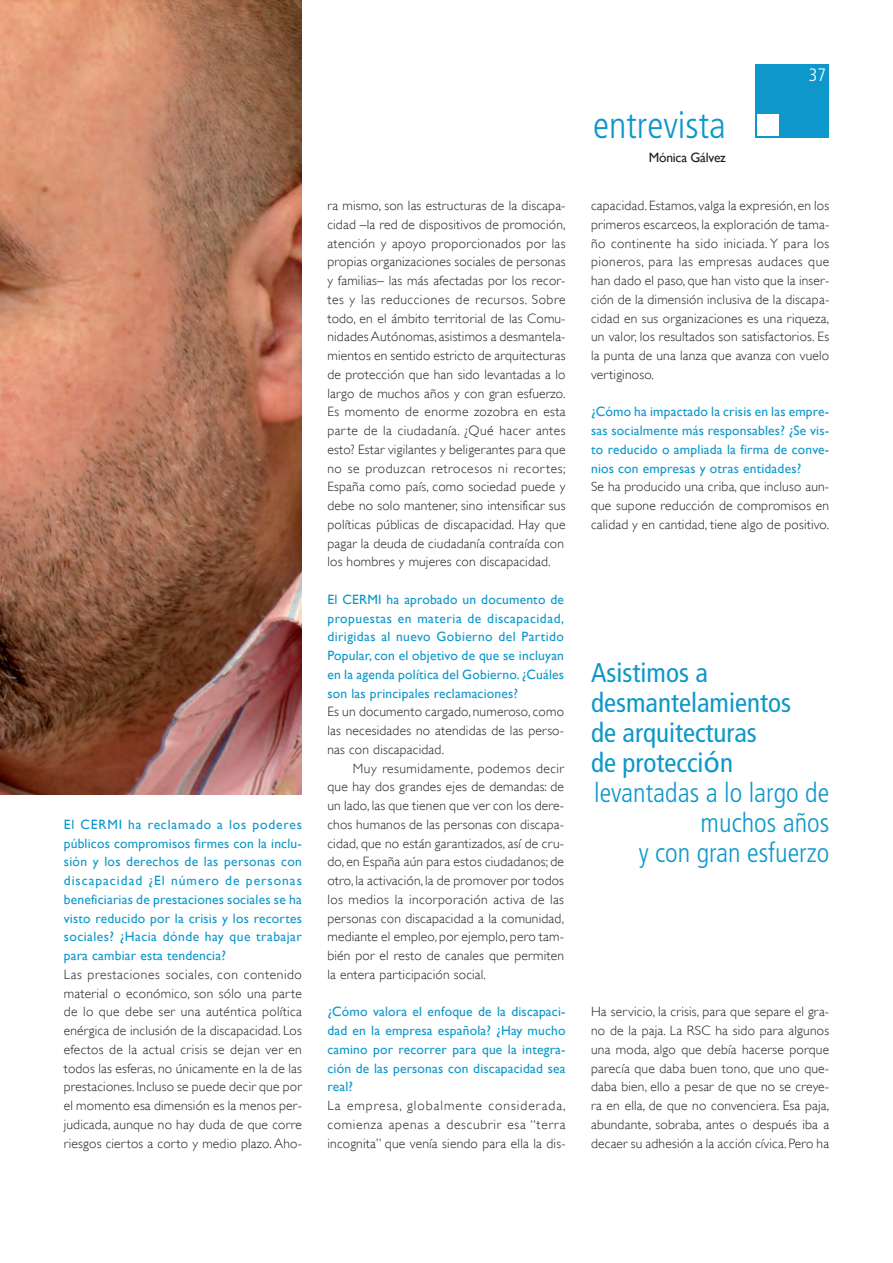
<style>
.page{position:relative;width:893px;height:1263px;background:#fff}
.page>*{position:absolute;margin:0;border:0;box-sizing:border-box;transform-origin:0 0}
.t1{font:300 condensed 37.5px "Frutiger LT";color:#0d97ca}
.t2{font:condensed 27px "Frutiger LT";color:#0d97ca}
.t3{font:300 condensed 27px "Frutiger LT";color:#0d97ca}
.t4{font:300 condensed 18px "Frutiger LT";color:#fff}
.t5{font:300 13.5px/18.8px "Gill Sans";letter-spacing:.015em;color:#231f20;text-align:justify}
.t6{font:13.5px/18.8px "Gill Sans";letter-spacing:.015em;color:#0d97ca;text-align:justify}
.t7{font:13.5px "Gill Sans";letter-spacing:-.015em;color:#231f20}
.s1{font-family:"Lucida Grande";font-stretch:normal}
</style>
<div class="page">
<img style="left:0;top:0;width:302px;height:795px">
<div style="left:756px;top:64px;width:73px;height:73px;background:#0d97ca"></div>
<div style="left:757px;top:114px;width:22px;height:22px;background:#fff"></div>
<p class="t6" style="left:64px;top:815px;width:240px">El CERMI ha reclamado a los poderes públicos compromisos firmes con la inclu&shy;sión y los derechos de las personas con discapacidad ¿El número de personas beneficiarias de prestaciones sociales se ha visto reducido por la crisis y los recortes sociales? ¿Hacia dónde hay que trabajar para cambiar esta tendencia?</p>
<p class="t5" style="left:64px;top:965px;width:240px">Las prestaciones sociales, con contenido material o económico, son sólo una parte de lo que debe ser una auténtica política enérgica de inclusión de la discapacidad. Los efectos de la actual crisis se dejan ver en todos las esferas, no únicamente en la de las prestaciones. Incluso se puede decir que por el momento esa dimensión es la menos per&shy;judicada, aunque no hay duda de que corre riesgos ciertos a corto y medio plazo. Aho-</p>
<p class="t5" style="left:327px;top:196px;width:240px">ra mismo, son las estructuras de la discapa&shy;cidad –la red de dispositivos de promoción, atención y apoyo proporcionados por las propias organizaciones sociales de personas y familias– las más afectadas por los recor&shy;tes y las reducciones de recursos. Sobre todo, en el ámbito territorial de las Comu&shy;nidades Autónomas, asistimos a desmantela&shy;mientos en sentido estricto de arquitecturas de protección que han sido levantadas a lo largo de muchos años y con gran esfuerzo.<br>Es momento de enorme zozobra en esta parte de la ciudadanía. ¿Qué hacer antes esto? Estar vigilantes y beligerantes para que no se produzcan retrocesos ni recortes; España como país, como sociedad puede y debe no solo mantener, sino intensificar sus políticas públicas de discapacidad. Hay que pagar la deuda de ciudadanía contraída con los hombres y mujeres con discapacidad.</p>
<p class="t6" style="left:327px;top:590px;width:238px">El CERMI ha aprobado un documento de propuestas en materia de discapacidad, dirigidas al nuevo Gobierno del Partido Popular, con el objetivo de que se incluyan en la agenda política del Gobierno.¿Cuáles son las principales reclamaciones?</p>
<p class="t5" style="left:327px;top:703px;width:238px">Es un documento cargado, numeroso, como las necesidades no atendidas de las perso&shy;nas con discapacidad.</p>
<p class="t5" style="left:327px;top:759px;width:238px;text-indent:26px">Muy resumidamente, podemos decir que hay dos grandes ejes de demandas: de un lado, las que tienen que ver con los dere&shy;chos humanos de las personas con discapa&shy;cidad, que no están garantizados, así de cru&shy;do, en España aún para estos ciudadanos; de otro, la activación, la de promover por todos los medios la incorporación activa de las personas con discapacidad a la comunidad, mediante el empleo, por ejemplo, pero tam&shy;bién por el resto de canales que permiten la entera participación social.</p>
<p class="t6" style="left:327px;top:1002px;width:240px">¿Cómo valora el enfoque de la discapaci&shy;dad en la empresa española? ¿Hay mucho camino por recorrer para que la integra&shy;ción de las personas con discapacidad sea real?</p>
<p class="t5" style="left:327px;top:1096px;width:240px">La empresa, globalmente considerada, comienza apenas a descubrir esa “terra incognita” que venía siendo para ella la dis-</p>
<h1 class="t1" style="left:593px;top:110px;width:134px">entrevista</h1>
<p class="t7" style="left:649px;top:149px;width:79px">Mónica Gálvez</p>
<h3 class="t4" style="left:809px;top:67px;width:19px">37</h3>
<p class="t5" style="left:591px;top:196px;width:240px">capacidad. Estamos, valga la expresión, en los primeros escarceos, la exploración de tama&shy;ño continente ha sido iniciada. Y para los pioneros, para las empresas audaces que han dado el paso, que han visto que la inser&shy;ción de la dimensión inclusiva de la discapa&shy;cidad en sus organizaciones es una riqueza, un valor, los resultados son satisfactorios. Es la punta de una lanza que avanza con vuelo vertiginoso.</p>
<p class="t6" style="left:591px;top:402px;width:240px">¿Cómo ha impactado la crisis en las empre&shy;sas socialmente más responsables? ¿Se vis&shy;to reducido o ampliada la firma de conve&shy;nios con empresas y otras entidades?</p>
<p class="t5" style="left:591px;top:478px;width:240px">Se ha producido una criba, que incluso aun&shy;que supone reducción de compromisos en calidad y en cantidad, tiene algo de positivo.</p>
<h2 class="t2" style="left:591px;top:661px;width:118px">Asistimos a</h2>
<h2 class="t2" style="left:591px;top:691px;width:201px">desmantelamientos</h2>
<h2 class="t2" style="left:591px;top:721px;width:167px">de arquitecturas</h2>
<h2 class="t2" style="left:591px;top:751px;width:144px">de protecci<span class="s1">ó</span>n</h2>
<h2 class="t3" style="left:594px;top:781px;width:237px">levantadas a lo largo de</h2>
<h2 class="t3" style="left:701px;top:811px;width:130px">muchos años</h2>
<h2 class="t3" style="left:639px;top:841px;width:192px">y con gran esfuerzo</h2>
<p class="t5" style="left:591px;top:1003px;width:240px">Ha servicio, la crisis, para que separe el gra&shy;no de la paja. La RSC ha sido para algunos una moda, algo que debía hacerse porque parecía que daba buen tono, que uno que&shy;daba bien, ello a pesar de que no se creye&shy;ra en ella, de que no convenciera. Esa paja, abundante, sobraba, antes o después iba a decaer su adhesión a la acción cívica. Pero ha</p>
</div>
